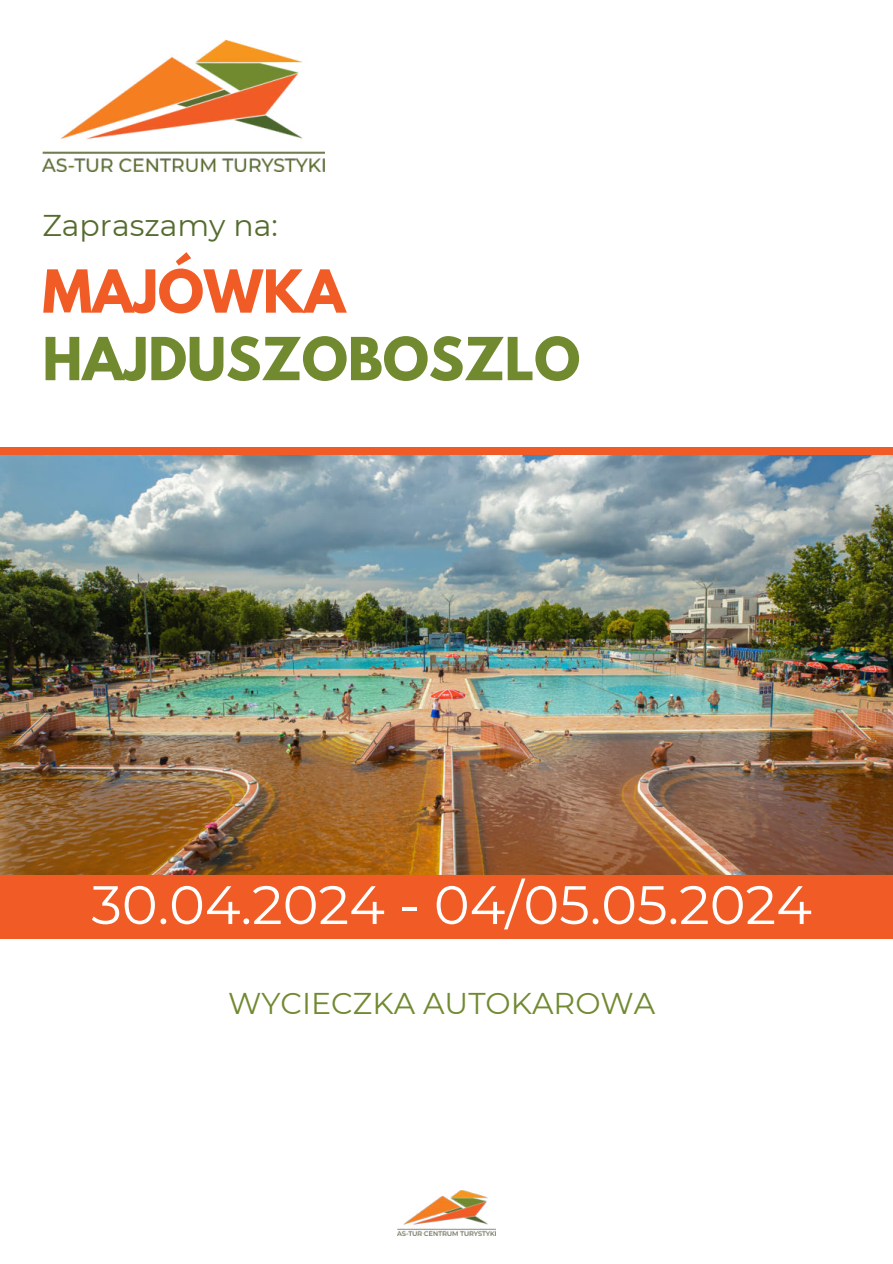
<style>
.page{position:relative;width:893px;height:1264px;background:#fff}
.page>*{position:absolute;margin:0;border:0;box-sizing:border-box;transform-origin:0 0}
.t1{font:54px "Montserrat";color:#fff}
.t2{font:700 52.5px "League Spartan";color:#718a30}
.t3{font:700 52.5px "League Spartan";color:#f15c26}
.t4{font:30px "Montserrat";color:#718a30}
.t5{font:30px "Montserrat";color:#566c2f}
</style>
<div class="page">
<img style="left:42px;top:41px;width:283px;height:130px">
<div style="left:0;top:447px;width:892px;height:491px;background:#f15c26"></div>
<img style="left:0;top:456px;width:892px;height:418px">
<img style="left:398px;top:1190px;width:98px;height:45px">
<p class="t5" style="left:42px;top:205px;width:237px">Zapraszamy na:</p>
<p class="t3" style="left:42px;top:250px;width:304px">MAJÓWKA</p>
<p class="t2" style="left:42px;top:318px;width:539px">HAJDUSZOBOSZLO</p>
<p class="t1" style="left:91px;top:867px;width:722px">30.04.2024 - 04/05.05.2024</p>
<p class="t4" style="left:228px;top:982px;width:428px">WYCIECZKA AUTOKAROWA</p>
</div>
